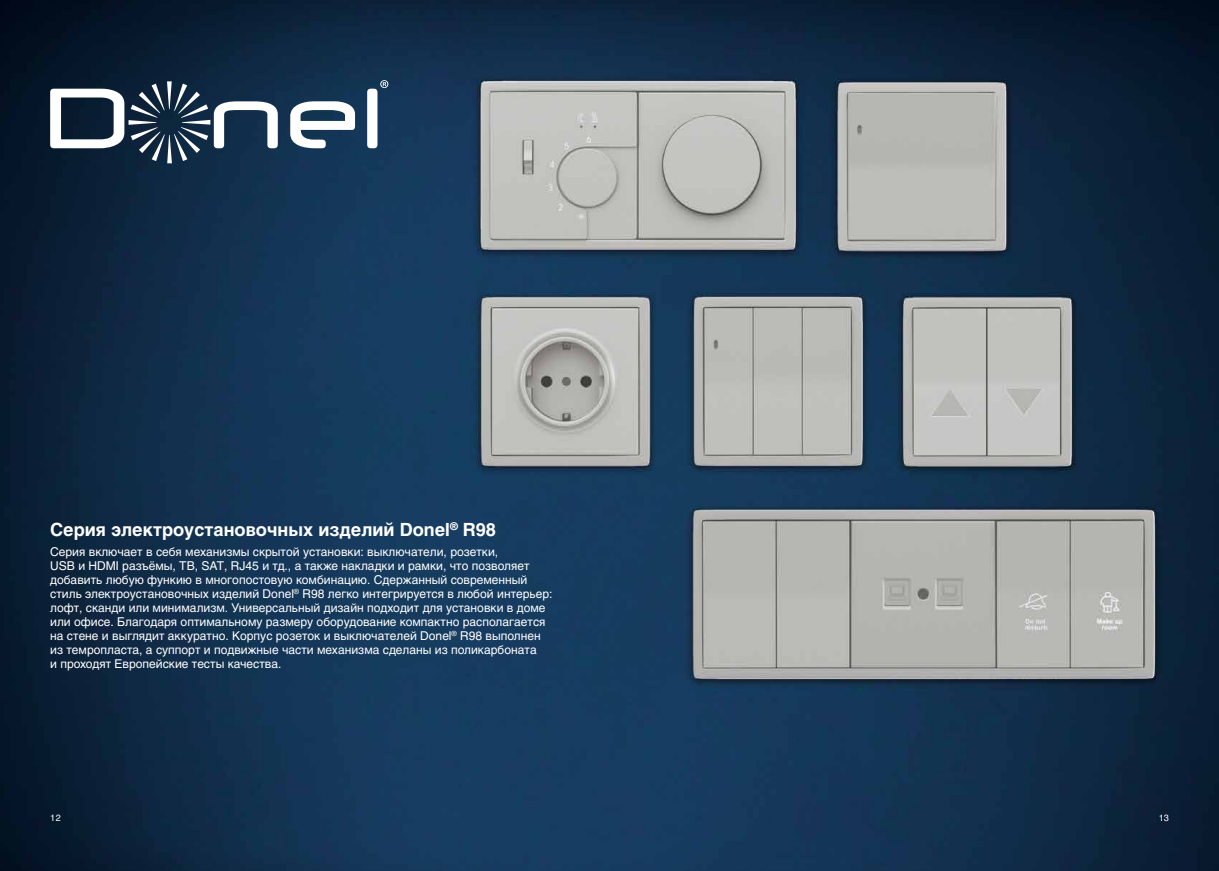
<style>
.page{position:relative;width:1219px;height:871px;background:#fff}
.page>*{position:absolute;margin:0;border:0;box-sizing:border-box;transform-origin:0 0}
.t1{font:700 18px "Helios C";color:#fff}
.t2{font:12px/14px "Helios C";color:#fff}
.t3{font:9px "Helios C";color:#fff}
</style>
<div class="page">
<img style="left:0;top:0;width:1219px;height:870px">
<svg style="left:290px;top:101px;width:65px;height:47px"></svg>
<div style="left:367px;top:89px;width:10px;height:59px;background:#fff;border-radius:4px"></div>
<svg style="left:50px;top:81px;width:228px;height:82px"></svg>
<svg style="left:380px;top:80px;width:8px;height:8px"></svg>
<h1 class="t1" style="left:50px;top:519px;width:447px">Серия электроустановочных изделий Donel<sup>®</sup> R98</h1>
<p class="t2" style="left:50px;top:544px;width:504px">Серия включает в себя механизмы скрытой установки: выключатели, розетки,<br>USB и HDMI разъёмы, ТВ, SAT, RJ45 и тд., а также накладки и рамки, что позволяет добавить любую функию в многопостовую комбинацию. Сдержанный современный стиль электроустановочных изделий Donel<sup>®</sup> R98 легко интегрируется в любой интерьер: лофт, сканди или минимализм. Универсальный дизайн подходит для установки в доме или офисе. Благодаря оптимальному размеру оборудование компактно располагается на стене и выглядит аккуратно. Корпус розеток и выключателей Donel<sup>®</sup> R98 выполнен из темропласта, а суппорт и подвижные части механизма сделаны из поликарбоната<br>и проходят Европейские тесты качества.</p>
<p class="t3" style="left:50px;top:811px;width:12px">12</p>
<p class="t3" style="left:1159px;top:811px;width:12px">13</p>
</div>
